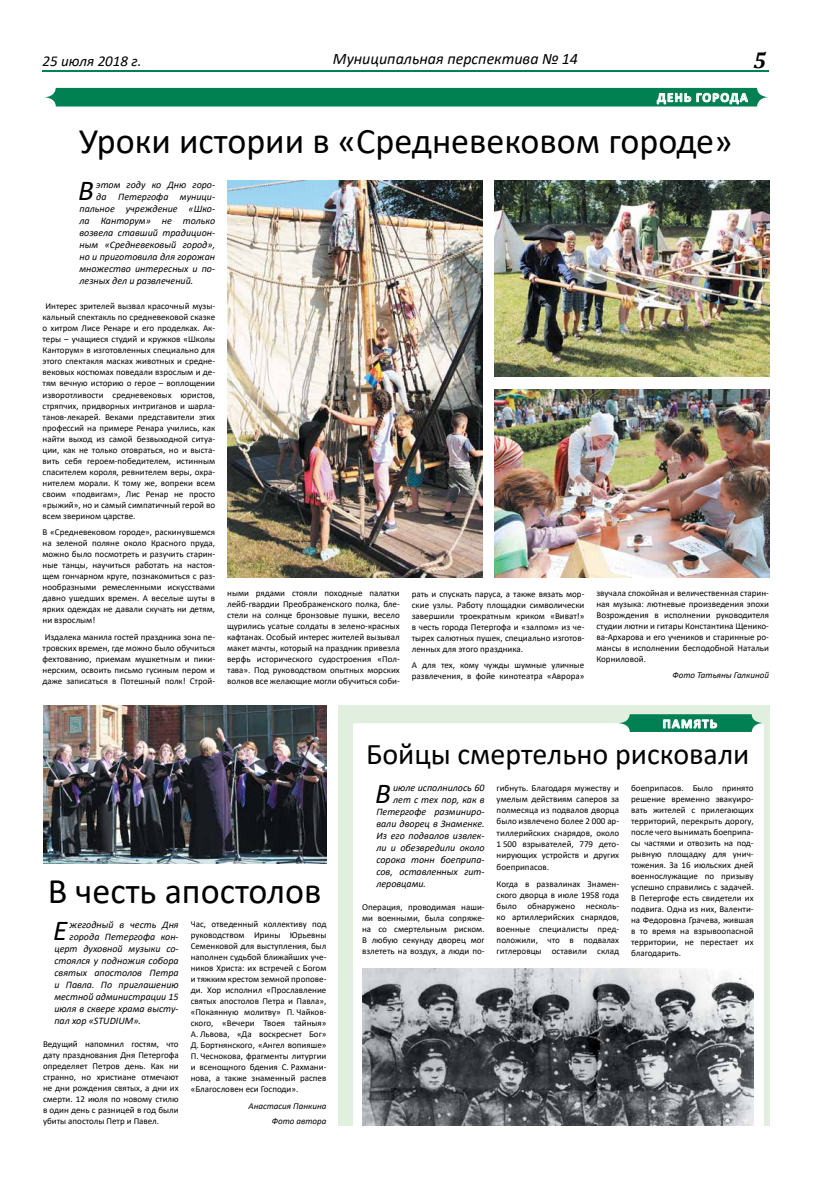
<style>
.page{position:relative;width:823px;height:1191px;background:#fff}
.page>*{position:absolute;margin:0;border:0;box-sizing:border-box;transform-origin:0 0}
.t1{font:36px "Calibri";color:#000}
.t2{font:30px "Calibri";color:#000}
.t3{font:italic 28.9px "Calibri";color:#000}
.t4{font:italic 700 23px "Cambria";color:#000}
.t5{font:italic 16px "Calibri";color:#000}
.t6{font:italic 15px "Calibri";color:#000}
.t7{font:700 13px "Calibri";letter-spacing:.09em;color:#fff}
.t8{font:italic 10px "Calibri";color:#000}
.t9{font:9px/11px "Calibri";color:#000;text-align:justify}
.t10{font:italic 9px/15.3px "Calibri";color:#000;text-align:right}
</style>
<div class="page">
<hr style="left:43px;top:71px;width:725px;height:1px;background:#008053">
<svg style="left:44px;top:88px;width:724px;height:18px;background:#0e875c"></svg>
<div style="left:338px;top:705px;width:431px;height:420px;background:#e1f0de"></div>
<div style="left:353px;top:723px;width:410px;height:408px;background:#fff"></div>
<img style="left:43px;top:705px;width:283px;height:158px">
<svg style="left:617px;top:714px;width:146px;height:18px;background:#3a9d79"></svg>
<img style="left:362px;top:968px;width:391px;height:157px">
<img style="left:227px;top:181px;width:255px;height:397px">
<img style="left:494px;top:181px;width:274px;height:195px">
<img style="left:494px;top:389px;width:275px;height:189px">
<h3 class="t6" style="left:43px;top:50px;width:100px">25 июля 2018 г.</h3>
<h3 class="t5" style="left:333px;top:47px;width:246px">Муниципальная перспектива № 14</h3>
<h3 class="t4" style="left:752px;top:44px;width:15px">5</h3>
<h3 class="t7" style="left:656px;top:88px;width:92px">ДЕНЬ ГОРОДА</h3>
<h1 class="t1" style="left:79px;top:116px;width:654px">Уроки истории в «Средневековом городе»</h1>
<h3 class="t3" style="left:78px;top:171px;width:17px">В</h3>
<p class="t8" style="left:96px;top:178px;width:120px">этом году ко Дню горо-</p>
<p class="t8" style="left:96px;top:190px;width:120px">да Петергофа муници-</p>
<p class="t8" style="left:79px;top:202px;width:137px">пальное учреждение «Шко-</p>
<p class="t8" style="left:79px;top:214px;width:137px">ла Канторум» не только</p>
<p class="t8" style="left:79px;top:226px;width:137px">возвела ставший традицион-</p>
<p class="t8" style="left:79px;top:238px;width:137px">ным «Средневековый город»,</p>
<p class="t8" style="left:79px;top:250px;width:137px">но и приготовила для горожан</p>
<p class="t8" style="left:79px;top:262px;width:137px">множество интересных и по-</p>
<p class="t8" style="left:79px;top:274px;width:115px">лезных дел и развлечений.</p>
<p class="t9" style="left:43px;top:301px;width:174px;text-indent:3px">Интерес зрителей вызвал красочный музы&shy;кальный спектакль по средневековой сказке о хитром Лисе Ренаре и его проделках. Ак&shy;теры – учащиеся студий и кружков «Школы Канторум» в изготовленных специально для этого спектакля масках животных и средне&shy;вековых костюмах поведали взрослым и де&shy;тям вечную историю о герое – воплощении изворотливости средневековых юристов, стряпчих, придворных интриганов и шарла&shy;танов-лекарей. Веками представители этих профессий на примере Ренара учились, как найти выход из самой безвыходной ситуа&shy;ции, как не только отовраться, но и выста&shy;вить себя героем-победителем, истинным спасителем короля, ревнителем веры, охра&shy;нителем морали. К тому же, вопреки всем своим «подвигам», Лис Ренар не просто «рыжий», но и самый симпатичный герой во всем зверином царстве.</p>
<p class="t9" style="left:43px;top:526px;width:174px">В «Средневековом городе», раскинувшемся на зеленой поляне около Красного пруда, можно было посмотреть и разучить старин&shy;ные танцы, научиться работать на настоя&shy;щем гончарном круге, познакомиться с раз&shy;нообразными ремесленными искусствами давно ушедших времен. А веселые шуты в ярких одеждах не давали скучать ни детям, ни взрослым!</p>
<p class="t9" style="left:43px;top:631px;width:174px">Издалека манила гостей праздника зона пе&shy;тровских времен, где можно было обучиться фехтованию, приемам мушкетным и пики&shy;нерским, освоить письмо гусиным пером и даже записаться в Потешный полк! Строй-</p>
<p class="t9" style="left:227px;top:587px;width:174px">ными рядами стояли походные палатки лейб-гвардии Преображенского полка, бле&shy;стели на солнце бронзовые пушки, весело щурились усатые солдаты в зелено-красных кафтанах. Особый интерес жителей вызывал макет мачты, который на праздник привезла верфь исторического судостроения «Пол&shy;тава». Под руководством опытных морских волков все желающие могли обучиться соби-</p>
<p class="t9" style="left:411px;top:588px;width:174px">рать и спускать паруса, а также вязать мор&shy;ские узлы. Работу площадки символически завершили троекратным криком «Виват!» в честь города Петергофа и «залпом» из че&shy;тырех салютных пушек, специально изготов&shy;ленных для этого праздника.</p>
<p class="t9" style="left:411px;top:659px;width:174px">А для тех, кому чужды шумные уличные развлечения, в фойе кинотеатра «Аврора»</p>
<p class="t9" style="left:596px;top:587px;width:174px">звучала спокойная и величественная старин&shy;ная музыка: лютневые произведения эпохи Возрождения в исполнении руководителя студии лютни и гитары Константина Щенико&shy;ва-Архарова и его учеников и старинные ро&shy;мансы в исполнении бесподобной Натальи Корниловой.</p>
<p class="t10" style="left:672px;top:667px;width:98px">Фото Татьяны Галкиной</p>
<h3 class="t7" style="left:662px;top:714px;width:56px">ПАМЯТЬ</h3>
<h2 class="t2" style="left:366px;top:733px;width:384px">Бойцы смертельно рисковали</h2>
<h1 class="t1" style="left:48px;top:866px;width:275px">В честь апостолов</h1>
<h3 class="t3" style="left:53px;top:910px;width:16px">Е</h3>
<p class="t8" style="left:69px;top:918px;width:111px">жегодный в честь Дня</p>
<p class="t8" style="left:69px;top:930px;width:111px">города Петергофа кон-</p>
<p class="t8" style="left:54px;top:942px;width:126px">церт духовной музыки со-</p>
<p class="t8" style="left:54px;top:954px;width:126px">стоялся у подножия собора</p>
<p class="t8" style="left:54px;top:966px;width:126px">святых апостолов Петра</p>
<p class="t8" style="left:54px;top:978px;width:126px">и Павла. По приглашению</p>
<p class="t8" style="left:54px;top:990px;width:126px">местной администрации 15</p>
<p class="t8" style="left:54px;top:1002px;width:126px">июля в сквере храма высту-</p>
<p class="t8" style="left:54px;top:1014px;width:88px">пал хор «STUDIUM».</p>
<p class="t9" style="left:43px;top:1037px;width:137px">Ведущий напомнил гостям, что дату празднования Дня Петергофа определяет Петров день. Как ни странно, но христиане отмечают не дни рождения святых, а дни их смерти. 12 июля по новому стилю в один день с разницей в год были убиты апостолы Петр и Павел.</p>
<p class="t9" style="left:191px;top:918px;width:137px">Час, отведенный коллективу под руководством Ирины Юрьевны Семенковой для выступления, был наполнен судьбой ближайших уче&shy;ников Христа: их встречей с Богом и тяжким крестом земной пропове&shy;ди. Хор исполнил «Прославление святых апостолов Петра и Павла», «Покаянную молитву» П. Чайков&shy;ского, «Вечери Твоея тайныя» А. Львова, «Да воскреснет Бог» Д. Бортнянского, «Ангел вопияше» П. Чеснокова, фрагменты литургии и всенощного бдения С. Рахмани&shy;нова, а также знаменный распев «Благословен еси Господи».</p>
<p class="t10" style="left:248px;top:1098px;width:79px">Анастасия Панкина<br>Фото автора</p>
<h3 class="t3" style="left:375px;top:773px;width:17px">В</h3>
<p class="t8" style="left:393px;top:781px;width:93px">июле исполнилось 60</p>
<p class="t8" style="left:393px;top:793px;width:93px">лет с тех пор, как в</p>
<p class="t8" style="left:376px;top:805px;width:110px">Петергофе разминиро-</p>
<p class="t8" style="left:376px;top:817px;width:110px">вали дворец в Знаменке.</p>
<p class="t8" style="left:376px;top:829px;width:110px">Из его подвалов извлек-</p>
<p class="t8" style="left:376px;top:841px;width:110px">ли и обезвредили около</p>
<p class="t8" style="left:376px;top:853px;width:110px">сорока тонн боеприпа-</p>
<p class="t8" style="left:376px;top:865px;width:110px">сов, оставленных гит-</p>
<p class="t8" style="left:376px;top:877px;width:51px">леровцами.</p>
<p class="t9" style="left:362px;top:901px;width:124px">Операция, проводимая наши&shy;ми военными, была сопряже&shy;на со смертельным риском.<br>В любую секунду дворец мог взлететь на воздух, а люди по-</p>
<p class="t9" style="left:496px;top:781px;width:124px;line-height:11.3px">гибнуть. Благодаря мужеству и умелым действиям саперов за полмесяца из подвалов дворца было извлечено более 2 000 ар&shy;тиллерийских снарядов, около 1 500 взрывателей, 779 дето&shy;нирующих устройств и других боеприпасов.</p>
<p class="t9" style="left:496px;top:877px;width:124px;line-height:11.3px">Когда в развалинах Знамен&shy;ского дворца в июле 1958 года было обнаружено несколь&shy;ко артиллерийских снарядов, военные специалисты пред&shy;положили, что в подвалах гитлеровцы оставили склад</p>
<p class="t9" style="left:630px;top:782px;width:124px">боеприпасов. Было принято решение временно эвакуиро&shy;вать жителей с прилегающих территорий, перекрыть дорогу, после чего вынимать боеприпа&shy;сы частями и отвозить на под&shy;рывную площадку для унич&shy;тожения. За 16 июльских дней военнослужащие по призыву успешно справились с задачей.<br>В Петергофе есть свидетели их подвига. Одна из них, Валенти&shy;на Федоровна Грачева, жившая в то время на взрывоопасной территории, не перестает их благодарить.</p>
</div>
